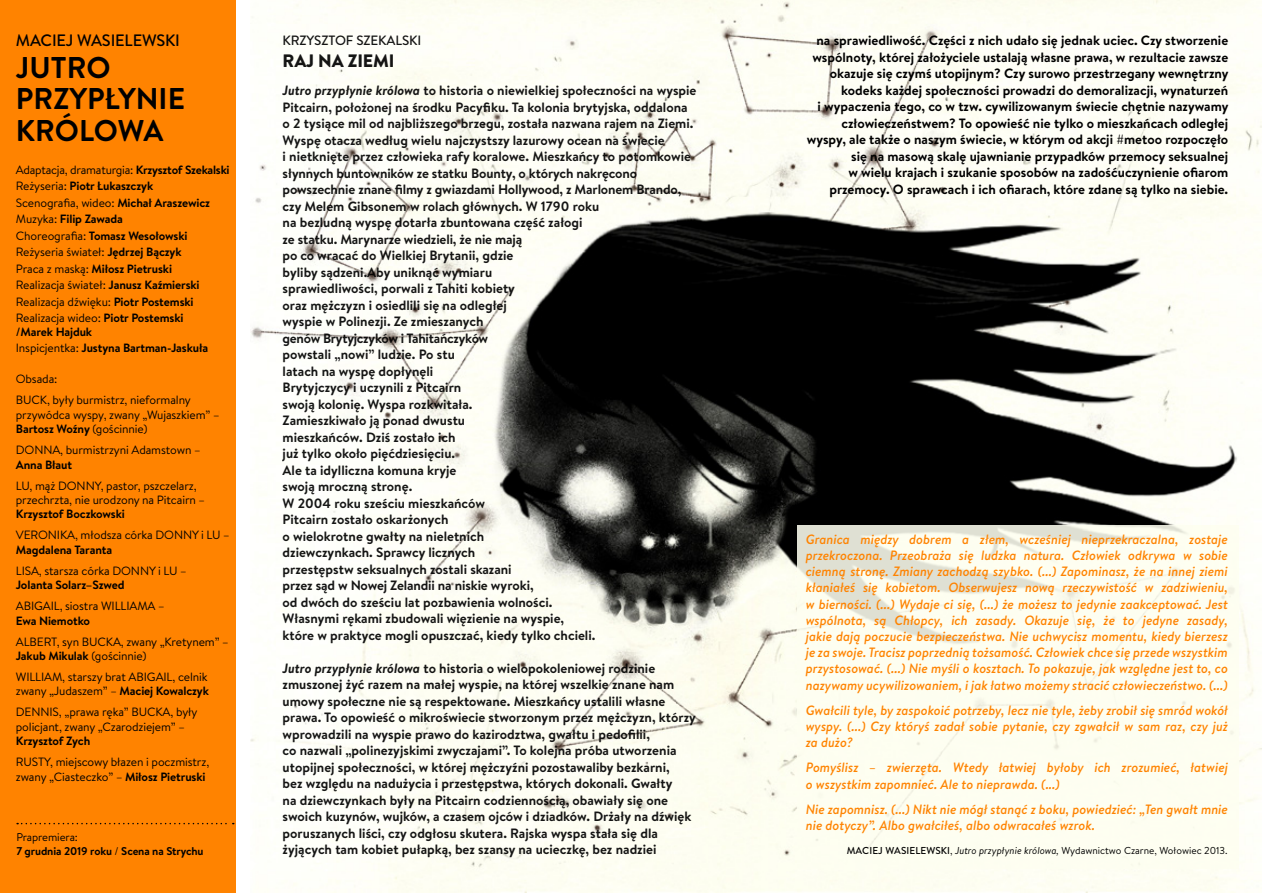
<style>
.page{position:relative;width:1263px;height:893px;background:#fff}
.page>*{position:absolute;margin:0;border:0;box-sizing:border-box;transform-origin:0 0}
.t1{font:700 30px/31.5px "Brandon Text";color:#000}
.t2{font:900 18px "Brandon Text";letter-spacing:-.01em;color:#000}
.t3{font:500 16.5px "Brandon Text";letter-spacing:-.01em;color:#000}
.t4{font:700 13.5px/16.5px "Brandon Text";color:#000}
.t5{font:italic 500 13.5px/16.2px "Brandon Text";color:#ff8300;text-align:justify}
.t6{font:500 13.5px "Brandon Text";letter-spacing:-.01em;color:#000}
.t7{font:12px/16.5px "Brandon Text";letter-spacing:-.01em;color:#000}
.t8{font:700 12px/16.5px "Brandon Text";letter-spacing:-.01em;color:#000}
.t9{font:700 11.25px/13.5px "Brandon Text";letter-spacing:-.01em;color:#000}
.t10{font:10.05px "Brandon Text";color:#000}
.s1{font-weight:700}
.s2{font-weight:500}
.s3{font-weight:400}
.s4{font-style:italic}
</style>
<div class="page">
<div style="left:0;top:0;width:236px;height:893px;background:#ff8300"></div>
<img style="left:251px;top:0;width:1010px;height:892px">
<svg style="left:17px;top:823px;width:217px;height:1px"></svg>
<div style="left:798px;top:525px;width:441px;height:343px;background:#fefff1"></div>
<p class="t3" style="left:16px;top:29px;width:166px">MACIEJ WASIELEWSKI</p>
<h1 class="t1" style="left:16px;top:51px;width:171px">JUTRO<br>PRZYPŁYNIE<br>KRÓLOWA</h1>
<p class="t7" style="left:16px;top:161px;width:215px">Adaptacja, dramaturgia: <span class="s1">Krzysztof Szekalski </span>Reżyseria: <span class="s1">Piotr Łukaszczyk<br></span>Scenografia, wideo: <span class="s1">Michał Araszewicz </span>Muzyka: <span class="s1">Filip Zawada<br></span>Choreografia: <span class="s1">Tomasz Wesołowski </span>Reżyseria świateł: <span class="s1">Jędrzej Bączyk<br></span>Praca z maską: <span class="s1">Miłosz Pietruski<br></span>Realizacja świateł: <span class="s1">Janusz Kaźmierski </span>Realizacja dźwięku: <span class="s1">Piotr Postemski </span>Realizacja wideo: <span class="s1">Piotr Postemski</span></p>
<p class="t8" style="left:16px;top:323px;width:194px"><span class="s2">/</span>Marek Hajduk<br><span class="s3">Inspicjentka:</span> Justyna Bartman-Jaskuła</p>
<p class="t7" style="left:16px;top:368px;width:177px;line-height:21px">Obsada:<br>BUCK, były burmistrz, nieformalny</p>
<p class="t7" style="left:16px;top:407px;width:205px;line-height:14.4px">przywódca wyspy, zwany „Wujaszkiem” –<br><span class="s1">Bartosz Woźny</span> (gościnnie)</p>
<p class="t7" style="left:16px;top:441px;width:186px">DONNA, burmistrzyni Adamstown –</p>
<p class="t8" style="left:16px;top:456px;width:58px">Anna Błaut</p>
<p class="t7" style="left:16px;top:478px;width:191px;line-height:14.4px">LU, mąż DONNY, pastor, pszczelarz, przechrzta, nie urodzony na Pitcairn –</p>
<p class="t8" style="left:16px;top:506px;width:111px">Krzysztof Boczkowski</p>
<p class="t7" style="left:16px;top:527px;width:215px">VERONIKA, młodsza córka DONNY i LU –</p>
<p class="t8" style="left:16px;top:541px;width:98px">Magdalena Taranta</p>
<p class="t7" style="left:16px;top:562px;width:172px">LISA, starsza córka DONNY i LU –</p>
<p class="t8" style="left:16px;top:576px;width:110px">Jolanta Solarz–Szwed</p>
<p class="t7" style="left:16px;top:597px;width:150px">ABIGAIL, siostra WILLIAMA –</p>
<p class="t8" style="left:16px;top:612px;width:76px">Ewa Niemotko</p>
<p class="t7" style="left:16px;top:634px;width:214px;line-height:14.4px">ALBERT, syn BUCKA, zwany „Kretynem” –<br><span class="s1">Jakub Mikulak</span> (gościnnie)</p>
<p class="t7" style="left:16px;top:669px;width:195px;line-height:14.4px">WILLIAM, starszy brat ABIGAIL, celnik zwany „Judaszem” – <span class="s1">Maciej Kowalczyk</span></p>
<p class="t7" style="left:16px;top:705px;width:183px;line-height:14.4px">DENNIS, „prawa ręka” BUCKA, były policjant, zwany „Czarodziejem” –</p>
<p class="t8" style="left:16px;top:732px;width:76px">Krzysztof Zych</p>
<p class="t7" style="left:16px;top:754px;width:195px;line-height:14.4px">RUSTY, miejscowy błazen i poczmistrz, zwany „Ciasteczko” – <span class="s1">Miłosz Pietruski</span></p>
<p class="t9" style="left:16px;top:830px;width:189px"><span class="s3">Prapremiera:<br></span>7 grudnia 2019 roku <span class="s3">/</span> Scena na Strychu</p>
<p class="t6" style="left:283px;top:31px;width:140px">KRZYSZTOF SZEKALSKI</p>
<h2 class="t2" style="left:283px;top:48px;width:113px">RAJ NA ZIEMI</h2>
<p class="t4" style="left:283px;top:82px;width:415px"><span class="s4">Jutro przypłynie królowa</span> to historia o niewielkiej społeczności na wyspie Pitcairn, położonej na środku Pacyfiku. Ta kolonia brytyjska, oddalona o 2 tysiące mil od najbliższego brzegu, została nazwana rajem na Ziemi.<br>Wyspę otacza według wielu najczystszy lazurowy ocean na świecie<br>i nietknięte przez człowieka rafy koralowe. Mieszkańcy to potomkowie słynnych buntowników ze statku Bounty, o których nakręcono powszechnie znane filmy z gwiazdami Hollywood, z Marlonem Brando, czy Melem Gibsonem w rolach głównych. W 1790 roku<br>na bezludną wyspę dotarła zbuntowana część załogi<br>ze statku. Marynarze wiedzieli, że nie mają<br>po co wracać do Wielkiej Brytanii, gdzie<br>byliby sądzeni.Aby uniknąć wymiaru<br>sprawiedliwości, porwali z Tahiti kobiety<br>oraz mężczyzn i osiedlili się na odległej<br>wyspie w Polinezji. Ze zmieszanych<br>genów Brytyjczyków i Tahitańczyków<br>powstali „nowi” ludzie. Po stu<br>latach na wyspę dopłynęli<br>Brytyjczycy i uczynili z Pitcairn<br>swoją kolonię. Wyspa rozkwitała.<br>Zamieszkiwało ją ponad dwustu<br>mieszkańców. Dziś zostało ich<br>już tylko około pięćdziesięciu.<br>Ale ta idylliczna komuna kryje<br>swoją mroczną stronę.<br>W 2004 roku sześciu mieszkańców<br>Pitcairn zostało oskarżonych<br>o wielokrotne gwałty na nieletnich<br>dziewczynkach. Sprawcy licznych<br>przestępstw seksualnych zostali skazani<br>przez sąd w Nowej Zelandii na niskie wyroki,<br>od dwóch do sześciu lat pozbawienia wolności.<br>Własnymi rękami zbudowali więzienie na wyspie,<br>które w praktyce mogli opuszczać, kiedy tylko chcieli.</p>
<p class="t4" style="left:283px;top:660px;width:415px"><span class="s4">Jutro przypłynie królowa</span> to historia o wielopokoleniowej rodzinie zmuszonej żyć razem na małej wyspie, na której wszelkie znane nam umowy społeczne nie są respektowane. Mieszkańcy ustalili własne prawa. To opowieść o mikroświecie stworzonym przez mężczyzn, którzy wprowadzili na wyspie prawo do kazirodztwa, gwałtu i pedofilii,<br>co nazwali „polinezyjskimi zwyczajami”. To kolejna próba utworzenia utopijnej społeczności, w której mężczyźni pozostawaliby bezkarni,<br>bez względu na nadużycia i przestępstwa, których dokonali. Gwałty<br>na dziewczynkach były na Pitcairn codziennością, obawiały się one swoich kuzynów, wujków, a czasem ojców i dziadków. Drżały na dźwięk poruszanych liści, czy odgłosu skutera. Rajska wyspa stała się dla żyjących tam kobiet pułapką, bez szansy na ucieczkę, bez nadziei</p>
<p class="t4" style="left:807px;top:32px;width:423px;text-align:right">na sprawiedliwość. Części z nich udało się jednak uciec. Czy stworzenie wspólnoty, której założyciele ustalają własne prawa, w rezultacie zawsze okazuje się czymś utopijnym? Czy surowo przestrzegany wewnętrzny kodeks każdej społeczności prowadzi do demoralizacji, wynaturzeń<br>i wypaczenia tego, co w tzw. cywilizowanym świecie chętnie nazywamy człowieczeństwem? To opowieść nie tylko o mieszkańcach odległej wyspy, ale także o naszym świecie, w którym od akcji #metoo rozpoczęło się na masową skalę ujawnianie przypadków przemocy seksualnej<br>w wielu krajach i szukanie sposobów na zadośćuczynienie ofiarom przemocy. O sprawcach i ich ofiarach, które zdane są tylko na siebie.</p>
<p class="t5" style="left:806px;top:531px;width:424px">Granica między dobrem a złem, wcześniej nieprzekraczalna, zostaje przekroczona. Przeobraża się ludzka natura. Człowiek odkrywa w sobie ciemną stronę. Zmiany zachodzą szybko. (...) Zapominasz, że na innej ziemi kłaniałeś się kobietom. Obserwujesz nową rzeczywistość w zadziwieniu, w bierności. (...) Wydaje ci się, (...) że możesz to jedynie zaakceptować. Jest wspólnota, są Chłopcy, ich zasady. Okazuje się, że to jedyne zasady, jakie dają poczucie bezpieczeństwa. Nie uchwycisz momentu, kiedy bierzesz je za swoje. Tracisz poprzednią tożsamość. Człowiek chce się przede wszystkim przystosować. (...) Nie myśli o kosztach. To pokazuje, jak względne jest to, co nazywamy ucywilizowaniem, i jak łatwo możemy stracić człowieczeństwo. (...)</p>
<p class="t5" style="left:806px;top:702px;width:424px">Gwałcili tyle, by zaspokoić potrzeby, lecz nie tyle, żeby zrobił się smród wokół wyspy. (...) Czy któryś zadał sobie pytanie, czy zgwałcił w sam raz, czy już za dużo?</p>
<p class="t5" style="left:806px;top:759px;width:424px">Pomyślisz – zwierzęta. Wtedy łatwiej byłoby ich zrozumieć, łatwiej o wszystkim zapomnieć. Ale to nieprawda. (...)</p>
<p class="t5" style="left:806px;top:801px;width:424px">Nie zapomnisz. (...) Nikt nie mógł stanąć z boku, powiedzieć: „Ten gwałt mnie nie dotyczy”. Albo gwałciłeś, albo odwracałeś wzrok.</p>
<p class="t10" style="left:847px;top:844px;width:382px"><span class="s2">MACIEJ WASIELEWSKI</span>, <span class="s4">Jutro przypłynie królowa,</span> Wydawnictwo Czarne, Wołowiec 2013.</p>
</div>
